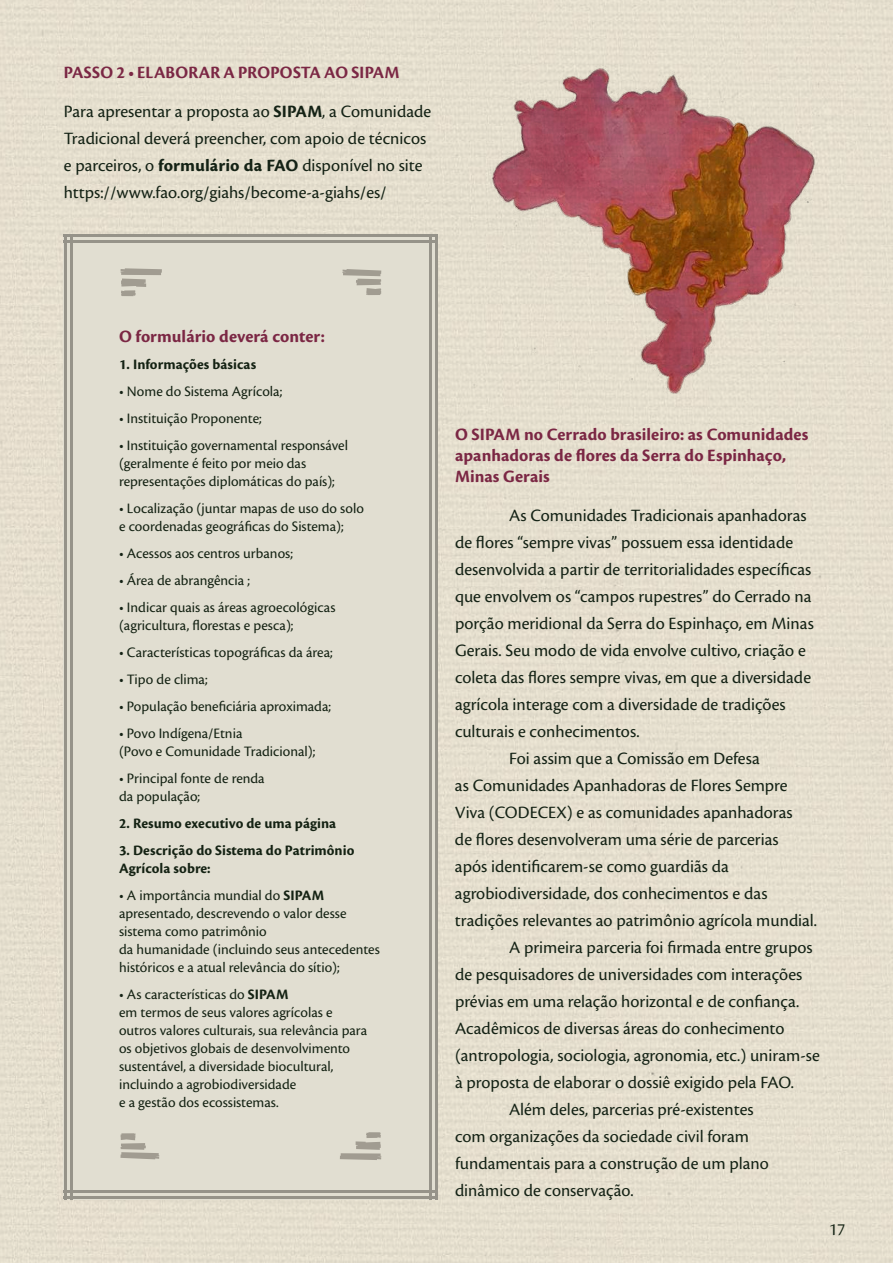
<style>
.page{position:relative;width:893px;height:1263px;background:#e5dfce}
.page>*{position:absolute;margin:0;border:0;box-sizing:border-box;transform-origin:0 0}
.t1{font:82.8px "Afolkalips Swash";color:#a19c91}
.t2{font:79.95px "Afolkalips Swash";color:#a19c91}
.t3{font:18px/27px "Cronos Pro";color:#142215}
.t4{font:700 18px/21px "Cronos Pro";letter-spacing:.005em;color:#7b2744}
.t5{font:18px "Cronos Pro Bold Disp";letter-spacing:.01em;color:#7b2744}
.t6{font:18px "Cronos Pro Disp";color:#142213}
.t7{font:15px/18px "Cronos Pro";color:#142213}
.t8{font:700 15px/18px "Cronos Pro";letter-spacing:.005em;color:#142213}
.s1{font-weight:700}
.s2{font-family:"Cronos Pro Bold Capt"}
.s3{color:#142215}
</style>
<div class="page">
<div style="left:64px;top:234px;width:374px;height:965px;background:#e1ded1"></div>
<hr style="left:64px;top:240px;width:374px;height:3px;background:#969389">
<hr style="left:64px;top:234px;width:374px;height:2px;background:#969389">
<hr style="left:64px;top:1197px;width:374px;height:2px;background:#969389">
<hr style="left:64px;top:1190px;width:374px;height:3px;background:#969389">
<hr style="left:70px;top:234px;width:3px;height:965px;background:#969389">
<hr style="left:64px;top:234px;width:2px;height:965px;background:#969389">
<hr style="left:435px;top:234px;width:3px;height:965px;background:#969389">
<hr style="left:429px;top:234px;width:3px;height:965px;background:#969389">
<img style="left:462px;top:53px;width:360px;height:376px">
<p class="t5" style="left:64px;top:62px;width:337px">PASSO 2 • ELABORAR A PROPOSTA AO SIPAM</p>
<p class="t3" style="left:64px;top:98px;width:369px">Para apresentar a proposta ao <span class="s1">SIPAM</span>, a Comunidade Tradicional deverá preencher, com apoio de técnicos e parceiros, o <span class="s2">formulário da FAO</span> disponível no site https://www.fao.org/giahs/become-a-giahs/es/</p>
<h1 class="t1" style="left:191px;top:266px;width:34px;rotate:90deg">k</h1>
<h2 class="t2" style="left:314px;top:297px;width:32px;rotate:-90deg">l</h2>
<p class="t4" style="left:119px;top:326px;width:207px">O formulário deverá conter:</p>
<p class="t8" style="left:119px;top:355px;width:139px">1. Informações básicas</p>
<p class="t7" style="left:119px;top:382px;width:165px"><span class="s3">•</span> Nome do Sistema Agrícola;</p>
<p class="t7" style="left:119px;top:409px;width:144px"><span class="s3">•</span> Instituição Proponente;</p>
<p class="t7" style="left:119px;top:436px;width:230px"><span class="s3">•</span> Instituição governamental responsável (geralmente é feito por meio das representações diplomáticas do país);</p>
<p class="t7" style="left:119px;top:499px;width:247px"><span class="s3">•</span> Localização (juntar mapas de uso do solo e coordenadas geográficas do Sistema);</p>
<p class="t7" style="left:119px;top:544px;width:176px"><span class="s3">•</span> Acessos aos centros urbanos;</p>
<p class="t7" style="left:119px;top:571px;width:132px"><span class="s3">•</span> Área de abrangência ;</p>
<p class="t7" style="left:119px;top:598px;width:218px"><span class="s3">•</span> Indicar quais as áreas agroecológicas (agricultura, florestas e pesca);</p>
<p class="t7" style="left:119px;top:643px;width:215px"><span class="s3">•</span> Características topográficas da área;</p>
<p class="t7" style="left:119px;top:670px;width:90px"><span class="s3">•</span> Tipo de clima;</p>
<p class="t7" style="left:119px;top:697px;width:214px"><span class="s3">•</span> População beneficiária aproximada;</p>
<p class="t7" style="left:119px;top:724px;width:198px"><span class="s3">•</span> Povo Indígena/Etnia<br>(Povo e Comunidade Tradicional);</p>
<p class="t7" style="left:119px;top:769px;width:147px"><span class="s3">•</span> Principal fonte de renda da população;</p>
<p class="t8" style="left:119px;top:814px;width:219px">2. Resumo executivo de uma página</p>
<p class="t8" style="left:119px;top:841px;width:237px">3. Descrição do Sistema do Patrimônio<br>Agrícola sobre:</p>
<p class="t7" style="left:119px;top:886px;width:262px"><span class="s3">•</span> A importância mundial do <span class="s1">SIPAM </span>apresentado, descrevendo o valor desse sistema como patrimônio<br>da humanidade (incluindo seus antecedentes históricos e a atual relevância do sítio);</p>
<p class="t7" style="left:119px;top:985px;width:250px"><span class="s3">•</span> As características do <span class="s1">SIPAM<br></span>em termos de seus valores agrícolas e outros valores culturais, sua relevância para os objetivos globais de desenvolvimento sustentável, a diversidade biocultural, incluindo a agrobiodiversidade<br>e a gestão dos ecossistemas.</p>
<h2 class="t2" style="left:187px;top:1131px;width:32px;rotate:90deg">l</h2>
<h1 class="t1" style="left:311px;top:1162px;width:34px;rotate:-90deg">k</h1>
<p class="t4" style="left:455px;top:424px;width:355px">O SIPAM no Cerrado brasileiro: as Comunidades apanhadoras de flores da Serra do Espinhaço,<br>Minas Gerais</p>
<p class="t3" style="left:509px;top:502px;width:299px">As Comunidades Tradicionais apanhadoras</p>
<p class="t3" style="left:455px;top:529px;width:340px">de flores “sempre vivas” possuem essa identidade</p>
<p class="t3" style="left:455px;top:556px;width:358px">desenvolvida a partir de territorialidades específicas</p>
<p class="t3" style="left:455px;top:583px;width:358px">que envolvem os “campos rupestres” do Cerrado na</p>
<p class="t3" style="left:455px;top:610px;width:360px">porção meridional da Serra do Espinhaço, em Minas</p>
<p class="t3" style="left:455px;top:637px;width:352px">Gerais. Seu modo de vida envolve cultivo, criação e</p>
<p class="t3" style="left:455px;top:664px;width:358px">coleta das flores sempre vivas, em que a diversidade</p>
<p class="t3" style="left:455px;top:691px;width:332px">agrícola interage com a diversidade de tradições</p>
<p class="t3" style="left:455px;top:718px;width:186px">culturais e conhecimentos.</p>
<p class="t3" style="left:509px;top:745px;width:252px">Foi assim que a Comissão em Defesa</p>
<p class="t3" style="left:455px;top:772px;width:334px">as Comunidades Apanhadoras de Flores Sempre</p>
<p class="t3" style="left:455px;top:799px;width:339px">Viva (CODECEX) e as comunidades apanhadoras</p>
<p class="t3" style="left:455px;top:826px;width:325px">de flores desenvolveram uma série de parcerias</p>
<p class="t3" style="left:455px;top:853px;width:275px">após identificarem-se como guardiãs da</p>
<p class="t3" style="left:455px;top:880px;width:314px">agrobiodiversidade, dos conhecimentos e das</p>
<p class="t3" style="left:455px;top:907px;width:364px">tradições relevantes ao patrimônio agrícola mundial.</p>
<p class="t3" style="left:509px;top:934px;width:305px">A primeira parceria foi firmada entre grupos</p>
<p class="t3" style="left:455px;top:961px;width:349px">de pesquisadores de universidades com interações</p>
<p class="t3" style="left:455px;top:988px;width:346px">prévias em uma relação horizontal e de confiança.</p>
<p class="t3" style="left:455px;top:1015px;width:331px">Acadêmicos de diversas áreas do conhecimento</p>
<p class="t3" style="left:455px;top:1042px;width:366px">(antropologia, sociologia, agronomia, etc.) uniram-se</p>
<p class="t3" style="left:455px;top:1069px;width:341px">à proposta de elaborar o dossiê exigido pela FAO.</p>
<p class="t3" style="left:509px;top:1096px;width:246px">Além deles, parcerias pré-existentes</p>
<p class="t3" style="left:455px;top:1123px;width:296px">com organizações da sociedade civil foram</p>
<p class="t3" style="left:455px;top:1150px;width:315px">fundamentais para a construção de um plano</p>
<p class="t3" style="left:455px;top:1177px;width:180px">dinâmico de conservação.</p>
<p class="t6" style="left:829px;top:1219px;width:18px">17</p>
</div>
